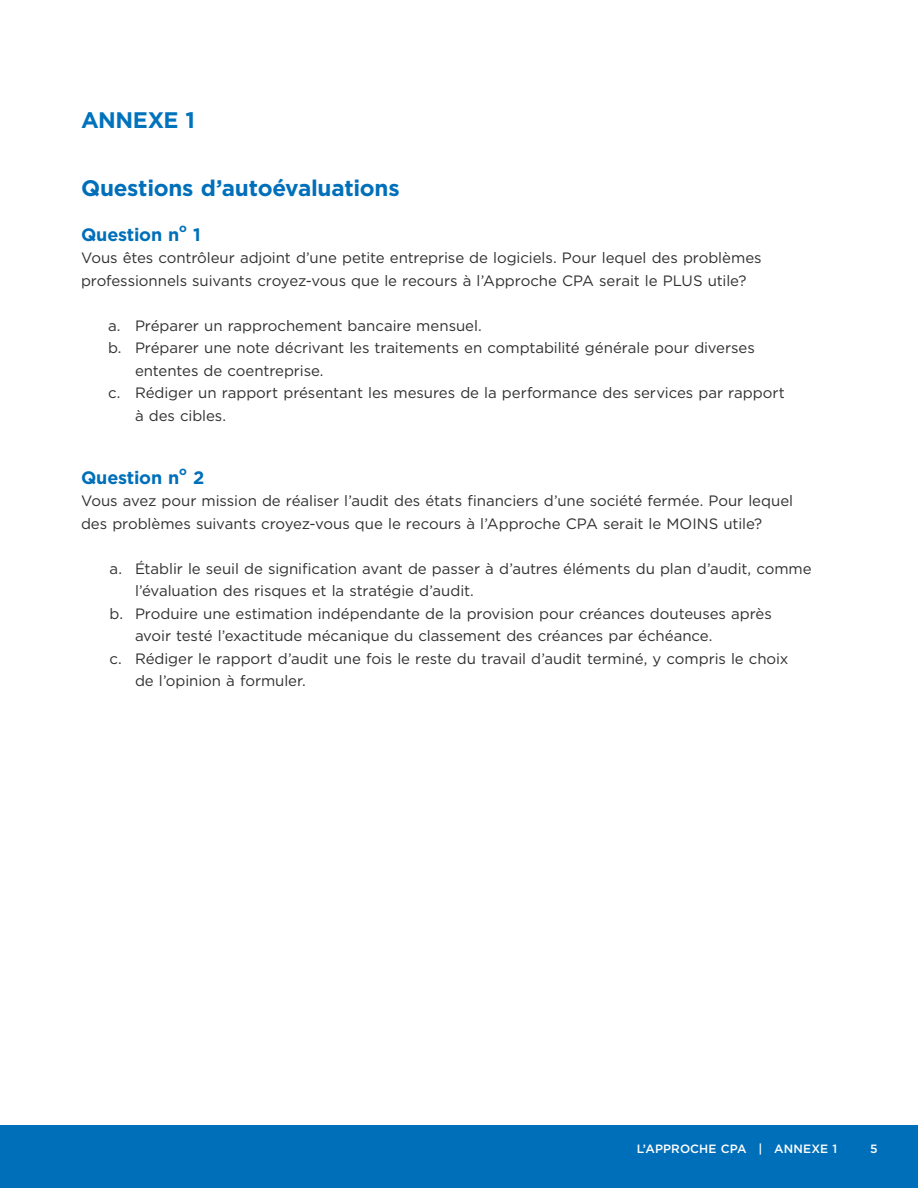
<style>
.page{position:relative;width:918px;height:1188px;background:#fff}
.page>*{position:absolute;margin:0;border:0;box-sizing:border-box;transform-origin:0 0}
.t1{font:700 22.5px "Gotham";letter-spacing:-.01em;color:#006fba}
.t2{font:700 22.5px "Gotham";letter-spacing:-.015em;color:#0073bc}
.t3{font:700 18px "Gotham";letter-spacing:-.01em;color:#006fba}
.t4{font:15px/22.5px "Gotham";letter-spacing:-.005em;color:#312f30}
.t5{font:500 12px "Gotham";letter-spacing:.01em;color:#fff}
.t6{font:700 11.7px "Gotham";color:#006fba}
</style>
<div class="page">
<div style="left:0;top:1125px;width:918px;height:63px;background:#006fba"></div>
<h2 class="t2" style="left:81px;top:105px;width:116px">Annexe 1</h2>
<h3 class="t1" style="left:81px;top:173px;width:320px">Questions d’autoévaluations</h3>
<h4 class="t3" style="left:81px;top:222px;width:100px">Question n</h4>
<h4 class="t6" style="left:179px;top:220px;width:9px">o</h4>
<h4 class="t3" style="left:193px;top:222px;width:9px">1</h4>
<p class="t4" style="left:81px;top:246px;width:682px">Vous êtes contrôleur adjoint d’une petite entreprise de logiciels. Pour lequel des problèmes professionnels suivants croyez-vous que le recours à l’Approche CPA serait le PLUS utile?</p>
<p class="t4" style="left:108px;top:314px;width:375px">a. Préparer un rapprochement bancaire mensuel.</p>
<p class="t4" style="left:135px;top:336px;width:621px;text-indent:-27px">b. Préparer une note décrivant les traitements en comptabilité générale pour diverses ententes de coentreprise.</p>
<p class="t4" style="left:135px;top:381px;width:651px;text-indent:-27px">c. Rédiger un rapport présentant les mesures de la performance des services par rapport à des cibles.</p>
<h4 class="t3" style="left:81px;top:465px;width:100px">Question n</h4>
<h4 class="t6" style="left:179px;top:463px;width:9px">o</h4>
<h4 class="t3" style="left:193px;top:465px;width:13px">2</h4>
<p class="t4" style="left:81px;top:489px;width:714px">Vous avez pour mission de réaliser l’audit des états financiers d’une société fermée. Pour lequel des problèmes suivants croyez-vous que le recours à l’Approche CPA serait le MOINS utile?</p>
<p class="t4" style="left:135px;top:557px;width:678px;text-indent:-26px">a. Établir le seuil de signification avant de passer à d’autres éléments du plan d’audit, comme l’évaluation des risques et la stratégie d’audit.</p>
<p class="t4" style="left:135px;top:602px;width:638px;text-indent:-26px">b. Produire une estimation indépendante de la provision pour créances douteuses après avoir testé l’exactitude mécanique du classement des créances par échéance.</p>
<p class="t4" style="left:135px;top:647px;width:655px;text-indent:-26px">c. Rédiger le rapport d’audit une fois le reste du travail d’audit terminé, y compris le choix de l’opinion à formuler.</p>
<p class="t5" style="left:637px;top:1141px;width:202px">L’APPROCHE CPA | ANNEXE 1</p>
<p class="t5" style="left:870px;top:1141px;width:9px">5</p>
</div>
